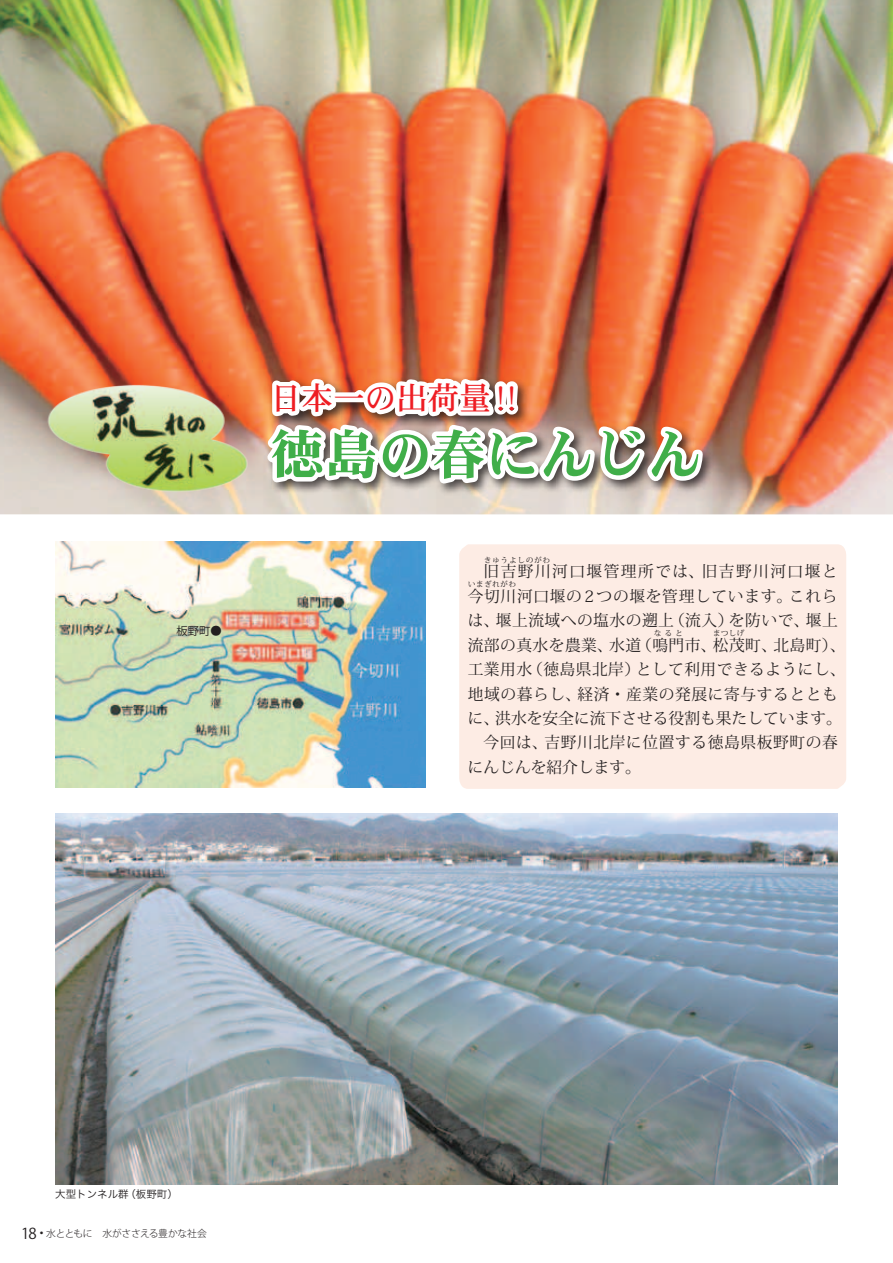
<style>
.page{position:relative;width:893px;height:1263px;background:#fff}
.page>*{position:absolute;margin:0;border:0;box-sizing:border-box;transform-origin:0 0}
.t1{font:54px "DFHS Mincho G W9 90 pv RKSJ H";color:#40ae49}
.t2{font:31.5px "DFHS Mincho G W5 90 pv RKSJ H";color:#ee1d23}
.t3{font:15.75px/24.5px "Koz Min Pro";letter-spacing:.03em;color:#231f20}
.t4{font:15.75px "Koz Min Pro";letter-spacing:.09em;color:#231f20}
.t5{font:15px "Koz Go Pro";color:#231f20}
.t6{font:11.25px "Koz Go Pro";color:#231f20}
.t7{font:10.5px "Hira Kaku Pro W3";color:#231f20}
.t8{font:300 9.75px "Koz Go Pro";letter-spacing:-.04em;color:#231f20}
.t9{font:7.8px "Koz Min Pro";letter-spacing:.07em;color:#231f20}
.s1{font-family:"Koz Min Pro"}
</style>
<div class="page">
<div style="left:459px;top:544px;width:387px;height:245px;background:#fdece4"></div>
<img style="left:0;top:0;width:893px;height:514px">
<img style="left:43px;top:372px;width:211px;height:123px">
<img style="left:259px;top:0;width:449px;height:718px">
<img style="left:55px;top:541px;width:370px;height:247px">
<img style="left:55px;top:813px;width:783px;height:371px">
<p class="t6" style="left:177px;top:624px;width:47px">板野町●</p>
<p class="t2" style="left:270px;top:382px;width:253px">日本一の出荷量<span class="s1">‼</span></p>
<p class="t1" style="left:270px;top:427px;width:433px">徳島の春にんじん</p>
<p class="t9" style="left:484px;top:554px;width:68px">きゅうよしのがわ</p>
<p class="t3" style="left:468px;top:583px;width:371px">今切川河口堰の 2つの堰を管理しています。これら</p>
<p class="t4" style="left:483px;top:560px;width:356px">旧吉野川河口堰管理所では、旧吉野川河口堰と</p>
<p class="t9" style="left:468px;top:579px;width:50px">いまぎれがわ</p>
<p class="t3" style="left:468px;top:608px;width:379px">は、堰上流域への塩水の遡上（流入）を防いで、堰上流部の真水を農業、水道（鳴門市、松茂町、北島町）、</p>
<p class="t9" style="left:654px;top:627px;width:31px">なると</p>
<p class="t9" style="left:713px;top:627px;width:33px">まつしげ</p>
<p class="t3" style="left:468px;top:656px;width:379px">工業用水（徳島県北岸）として利用できるようにし、地域の暮らし、経済・産業の発展に寄与するとともに、洪水を安全に流下させる役割も果たしています。</p>
<p class="t3" style="left:468px;top:730px;width:372px;text-indent:16px">今回は、吉野川北岸に位置する徳島県板野町の春にんじんを紹介します。</p>
<p class="t7" style="left:55px;top:1184px;width:124px">大型トンネル群（板野町）</p>
<p class="t5" style="left:21px;top:1223px;width:17px">18</p>
<p class="t8" style="left:40px;top:1227px;width:168px"><sup>●</sup> 水とともに　水がささえる豊かな社会</p>
</div>
